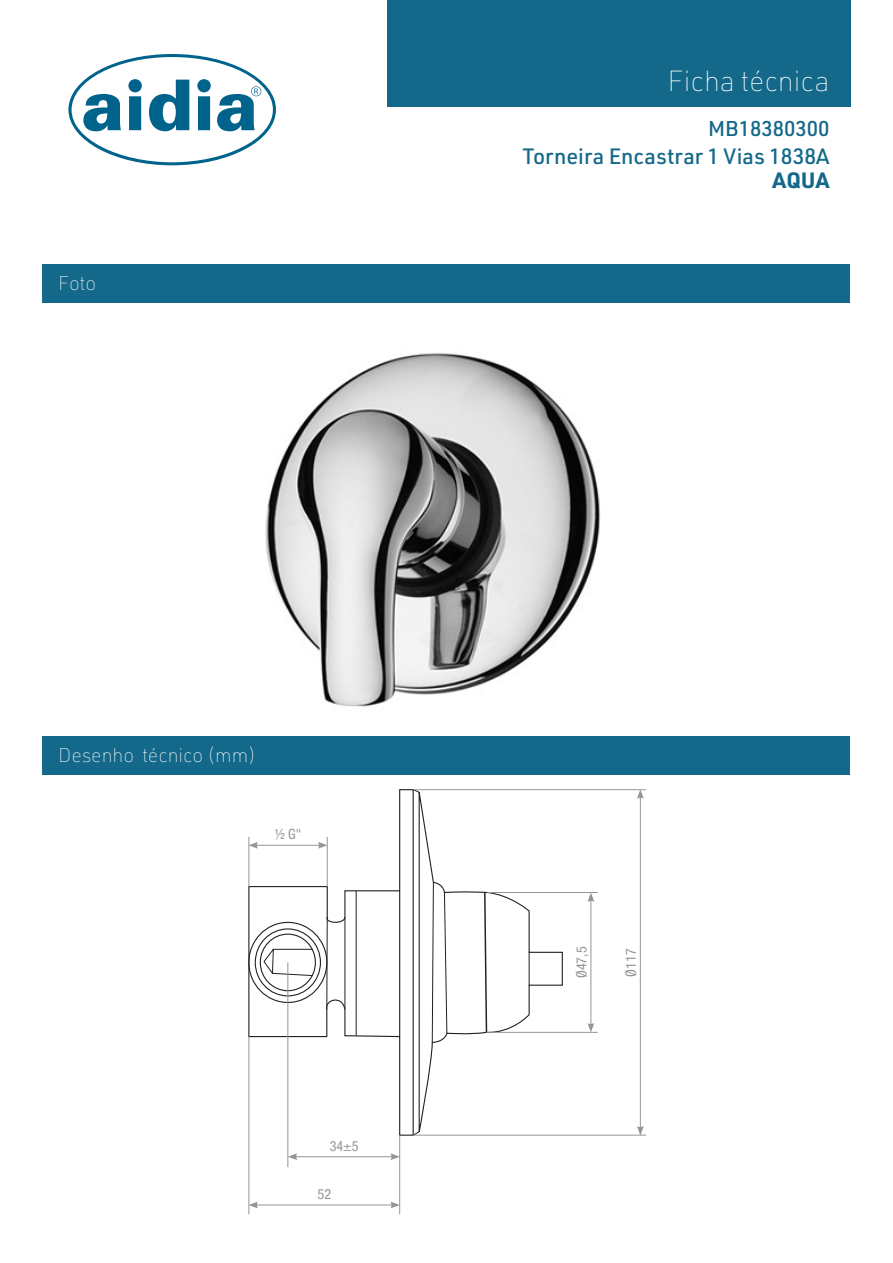
<style>
.page{position:relative;width:893px;height:1263px;background:#fff}
.page>*{position:absolute;margin:0;border:0;box-sizing:border-box;transform-origin:0 0}
.t1{font:100 28.5px "URWDIN";color:#fff}
.t2{font:500 21.75px "URWDIN";color:#14688a}
.t3{font:700 21.75px "URWDIN";color:#14688a}
.t4{font:500 21px "URWDIN";color:#14688a}
.t5{font:100 19.5px "URWDIN";color:#fff}
.medidas_esquemas{font:condensed 14.1px "Helvetica Neue Condensed";color:#939598}
.medidas_esquemas-2{font:italic condensed 14.1px "Helvetica Neue 57";color:#939598}
.s1{font-family:"Helvetica Neue Condensed";font-style:normal}
.s2{font-family:"Helvetica Neue 57";font-style:italic}
</style>
<div class="page">
<svg style="left:68px;top:54px;width:208px;height:111px"></svg>
<div style="left:387px;top:0;width:464px;height:106px;background:#14688a"></div>
<div style="left:43px;top:265px;width:807px;height:38px;background:#14688a"></div>
<div style="left:43px;top:736px;width:807px;height:38px;background:#14688a"></div>
<img style="left:265px;top:353px;width:335px;height:354px">
<svg style="left:249px;top:790px;width:314px;height:346px"></svg>
<svg style="left:248px;top:882px;width:282px;height:161px"></svg>
<svg style="left:263px;top:789px;width:157px;height:347px"></svg>
<hr style="left:486px;top:1032px;width:112px;height:1px;background:#939598">
<hr style="left:487px;top:892px;width:111px;height:1px;background:#939598">
<hr style="left:413px;top:1135px;width:233px;height:1px;background:#939598">
<hr style="left:413px;top:789px;width:233px;height:1px;background:#939598">
<hr style="left:399px;top:1135px;width:1px;height:79px;background:#939598">
<hr style="left:287px;top:962px;width:1px;height:205px;background:#939598">
<hr style="left:248px;top:1036px;width:1px;height:178px;background:#939598">
<hr style="left:327px;top:837px;width:1px;height:49px;background:#939598">
<hr style="left:248px;top:837px;width:1px;height:49px;background:#939598">
<hr style="left:256px;top:1205px;width:137px;height:1px;background:#939598">
<svg style="left:390px;top:1201px;width:10px;height:7px"></svg>
<svg style="left:248px;top:1201px;width:10px;height:7px"></svg>
<hr style="left:295px;top:1156px;width:98px;height:1px;background:#939598">
<svg style="left:390px;top:1153px;width:10px;height:7px"></svg>
<svg style="left:288px;top:1153px;width:9px;height:7px"></svg>
<hr style="left:256px;top:845px;width:64px;height:1px;background:#939598">
<svg style="left:318px;top:842px;width:9px;height:7px"></svg>
<svg style="left:248px;top:842px;width:10px;height:7px"></svg>
<hr style="left:640px;top:796px;width:1px;height:332px;background:#939598">
<svg style="left:637px;top:789px;width:7px;height:10px"></svg>
<svg style="left:637px;top:1126px;width:7px;height:9px"></svg>
<hr style="left:591px;top:899px;width:1px;height:126px;background:#939598">
<svg style="left:587px;top:893px;width:7px;height:9px"></svg>
<svg style="left:587px;top:1023px;width:7px;height:9px"></svg>
<p class="t5" style="left:58px;top:271px;width:40px">Foto</p>
<h1 class="t1" style="left:668px;top:62px;width:163px">Ficha técnica</h1>
<p class="t4" style="left:708px;top:115px;width:123px">MB18380300</p>
<p class="t2" style="left:522px;top:142px;width:308px">Torneira Encastrar 1 Vias 1838A</p>
<p class="t3" style="left:772px;top:166px;width:58px">AQUA</p>
<p class="t5" style="left:58px;top:742px;width:200px">Desenho técnico (mm)</p>
<p class="medidas_esquemas-2" style="left:275px;top:826px;width:28px">½ <span class="s1">G</span>"</p>
<p class="medidas_esquemas" style="left:330px;top:1138px;width:30px">34<span class="s2">±</span>5</p>
<p class="medidas_esquemas" style="left:318px;top:1186px;width:15px">52</p>
<p class="medidas_esquemas" style="left:573px;top:978px;width:33px;rotate:-90deg"><span class="s2">Ø</span>47,5</p>
<p class="medidas_esquemas" style="left:623px;top:976px;width:30px;rotate:-90deg"><span class="s2">Ø</span>117</p>
</div>
